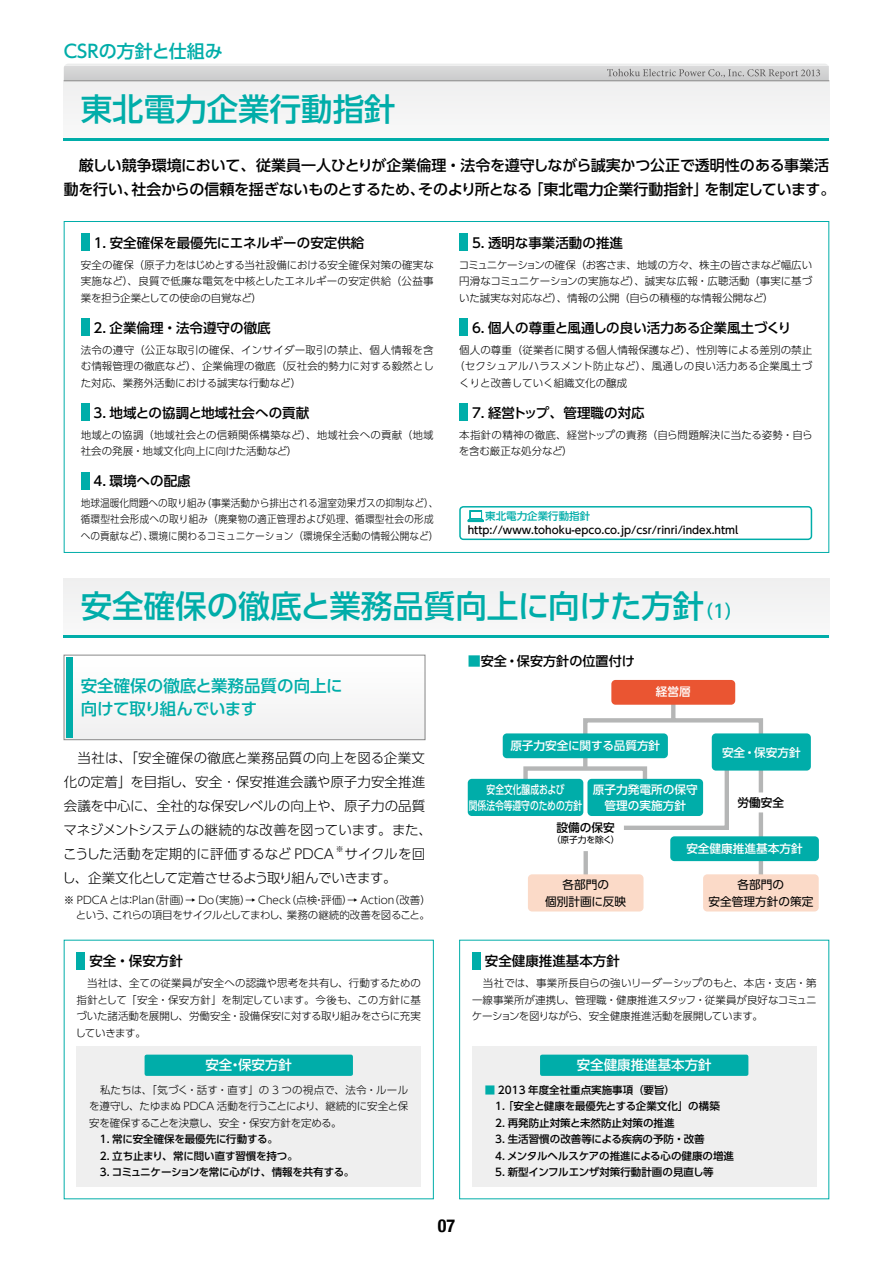
<style>
.page{position:relative;width:893px;height:1263px;background:#fff}
.page>*{position:absolute;margin:0;border:0;box-sizing:border-box;transform-origin:0 0}
.t1{font:500 31.5px "UD Shin Go Pro";color:#00ada9}
.t2{font:500 18px "UD Shin Go Pro";color:#00ada9}
.t3{font:700 condensed 18px "Helvetica Neue";color:#000}
.t4{font:500 16.5px/22.5px "UD Shin Go Pro";color:#00ada9}
.t5{font:500 15px/24px "UD Shin Go Pro";letter-spacing:-.01em;color:#000}
.t6{font:300 13.5px/24px "UD Shin Go Pro";color:#000}
.t7{font:500 13.5px "UD Shin Go Pro";color:#000}
.t8{font:300 13.5px/24px "UD Shin Go Pro";letter-spacing:-.03em;color:#000}
.t9{font:500 13.5px "UD Shin Go Pro";color:#fff}
.t10{font:13.05px "UD Shin Go Pro Medium 90 pv RKSJ H";color:#000}
.t11{font:11.7px/16px "UD Shin Go Pro Medium 90 pv RKSJ H";color:#fff;text-align:center}
.t12{font:11.7px/16px "UD Shin Go Pro Regular 90 pv RKSJ H";color:#000;text-align:center}
.t13{font:11.7px/16px "UD Shin Go Pro Medium 90 pv RKSJ H";color:#fff;text-align:center;scale:.75 1}
.t14{font:11.7px "UD Shin Go Pro Medium 90 pv RKSJ H";color:#000}
.t15{font:300 10.5px/16.5px "UD Shin Go Pro";color:#000;text-align:justify}
.t16{font:500 10.5px/16.5px "UD Shin Go Pro";color:#000}
.t17{font:300 10.5px/16.5px "UD Shin Go Pro";color:#000;scale:.92 1}
.t18{font:500 10.5px/16.5px "UD Shin Go Pro";letter-spacing:-.02em;color:#000}
.t19{font:300 10.5px "UD Shin Go Pro";letter-spacing:.02em;color:#000}
.t20{font:500 10.5px "UD Shin Go Pro";color:#00ada9}
.t21{font:8.7px "UD Shin Go Pro Regular 90 pv RKSJ H";letter-spacing:-.025em;color:#000}
.t22{font:300 7.8px "UD Shin Go Pro";color:#000}
.s1{font-size:18px}
.s2{color:#00ada9}
</style>
<div class="page">
<div style="left:64px;top:81px;width:765px;height:59px;background:#f4f4f4"></div>
<div style="left:64px;top:578px;width:765px;height:60px;background:#f3f4f4"></div>
<hr style="left:64px;top:138px;width:765px;height:2px;background:#00ada9">
<hr style="left:64px;top:636px;width:765px;height:2px;background:#00ada9">
<div style="left:81px;top:234px;width:8px;height:17px;background:#00ada9"></div>
<div style="left:77px;top:952px;width:8px;height:17px;background:#00ada9"></div>
<div style="left:472px;top:952px;width:9px;height:17px;background:#00ada9"></div>
<div style="left:81px;top:319px;width:8px;height:17px;background:#00ada9"></div>
<div style="left:81px;top:404px;width:8px;height:17px;background:#00ada9"></div>
<div style="left:81px;top:472px;width:8px;height:17px;background:#00ada9"></div>
<div style="left:459px;top:234px;width:9px;height:17px;background:#00ada9"></div>
<div style="left:459px;top:319px;width:9px;height:17px;background:#00ada9"></div>
<div style="left:459px;top:404px;width:9px;height:17px;background:#00ada9"></div>
<div style="left:459px;top:506px;width:353px;height:34px;border:2px solid #00ada9;border-radius:4px"></div>
<svg style="left:469px;top:510px;width:13px;height:9px"></svg>
<svg style="left:467px;top:519px;width:17px;height:3px"></svg>
<div style="left:471px;top:512px;width:9px;height:6px;background:#fff"></div>
<div style="left:64px;top:655px;width:361px;height:85px;background:#f8f8f8"></div>
<div style="left:64px;top:655px;width:361px;height:85px;border:1px solid #898989"></div>
<div style="left:66px;top:657px;width:6px;height:81px;background:#00ada9"></div>
<div style="left:523px;top:766px;width:124px;height:34px;border:4px solid #b5b6b6"></div>
<svg style="left:581px;top:679px;width:184px;height:218px"></svg>
<div style="left:611px;top:680px;width:124px;height:25px;background:#ea5532;border-radius:4px"></div>
<div style="left:528px;top:874px;width:115px;height:37px;background:#fbdac8;border-radius:4px"></div>
<div style="left:703px;top:874px;width:116px;height:37px;background:#fbdac8;border-radius:4px"></div>
<div style="left:712px;top:733px;width:99px;height:37px;background:#00ada9;border-radius:4px"></div>
<div style="left:670px;top:836px;width:149px;height:25px;background:#00ada9;border-radius:4px"></div>
<div style="left:468px;top:779px;width:115px;height:37px;background:#00ada9;border-radius:4px"></div>
<div style="left:587px;top:779px;width:116px;height:37px;background:#00ada9;border-radius:4px"></div>
<div style="left:503px;top:733px;width:165px;height:25px;background:#00ada9;border-radius:4px"></div>
<div style="left:77px;top:1046px;width:344px;height:140px;background:#efefef"></div>
<div style="left:472px;top:1046px;width:344px;height:140px;background:#efefef"></div>
<div style="left:145px;top:1054px;width:208px;height:22px;background:#00ada9;border-radius:2px"></div>
<div style="left:540px;top:1054px;width:208px;height:22px;background:#00ada9;border-radius:2px"></div>
<hr style="left:64px;top:81px;width:765px;height:1px;background:#898989">
<svg style="left:64px;top:64px;width:765px;height:17px;background:#cfcfd0"></svg>
<h2 class="t2" style="left:64px;top:37px;width:160px">CSRの方針と仕組み</h2>
<h1 class="t1" style="left:81px;top:83px;width:317px">東北電力企業行動指針</h1>
<h3 class="t5" style="left:64px;top:152px;width:773px">　厳しい競争環境において、従業員一人ひとりが企業倫理・法令を遵守しながら誠実かつ公正で透明性のある事業活動を行い、社会からの信頼を揺ぎないものとするため、そのより所となる「東北電力企業行動指針」を制定しています。</h3>
<p class="t7" style="left:94px;top:231px;width:272px">1. 安全確保を最優先にエネルギーの安定供給</p>
<p class="t7" style="left:472px;top:231px;width:152px">5. 透明な事業活動の推進</p>
<p class="t15" style="left:81px;top:256px;width:355px">安全の確保（原子力をはじめとする当社設備における安全確保対策の確実な実施など）、良質で低廉な電気を中核としたエネルギーの安定供給（公益事業を担う企業としての使命の自覚など）</p>
<p class="t15" style="left:459px;top:256px;width:355px">コミュニケーションの確保（お客さま、地域の方々、株主の皆さまなど幅広い円滑なコミュニケーションの実施など）、誠実な広報・広聴活動（事実に基づいた誠実な対応など）、情報の公開（自らの積極的な情報公開など）</p>
<p class="t7" style="left:94px;top:316px;width:179px">2. 企業倫理・法令遵守の徹底</p>
<p class="t7" style="left:472px;top:316px;width:321px">6. 個人の尊重と風通しの良い活力ある企業風土づくり</p>
<p class="t15" style="left:81px;top:341px;width:355px">法令の遵守（公正な取引の確保、インサイダー取引の禁止、個人情報を含む情報管理の徹底など）、企業倫理の徹底（反社会的勢力に対する毅然とした対応、業務外活動における誠実な行動など）</p>
<p class="t15" style="left:459px;top:341px;width:355px">個人の尊重（従業者に関する個人情報保護など）、性別等による差別の禁止</p>
<p class="t19" style="left:454px;top:358px;width:360px">（セクシュアルハラスメント防止など）、風通しの良い活力ある企業風土づ</p>
<p class="t15" style="left:459px;top:374px;width:169px">くりと改善していく組織文化の醸成</p>
<p class="t7" style="left:94px;top:401px;width:217px">3. 地域との協調と地域社会への貢献</p>
<p class="t7" style="left:472px;top:401px;width:174px">7. 経営トップ、管理職の対応</p>
<p class="t15" style="left:81px;top:426px;width:354px">地域との協調（地域社会との信頼関係構築など）、地域社会への貢献（地域社会の発展・地域文化向上に向けた活動など）</p>
<p class="t15" style="left:459px;top:426px;width:355px">本指針の精神の徹底、経営トップの責務（自ら問題解決に当たる姿勢・自らを含む厳正な処分など）</p>
<p class="t7" style="left:94px;top:470px;width:99px">4. 環境への配慮</p>
<p class="t17" style="left:81px;top:494px;width:390px">地球温暖化問題への取り組み（事業活動から排出される温室効果ガスの抑制など）、循環型社会形成への取り組み（廃棄物の適正管理および処理、循環型社会の形成への貢献など）、環境に関わるコミュニケーション（環境保全活動の情報公開など）</p>
<p class="t20" style="left:468px;top:508px;width:124px">　 東北電力企業行動指針</p>
<p class="t16" style="left:468px;top:521px;width:272px">http://www.tohoku-epco.co.jp/csr/rinri/index.html</p>
<h1 class="t1" style="left:81px;top:580px;width:664px">安全確保の徹底と業務品質向上に向けた方針<span class="s1">（1）</span></h1>
<h3 class="t4" style="left:81px;top:674px;width:263px">安全確保の徹底と業務品質の向上に向けて取り組んでいます</h3>
<p class="t6" style="left:63px;top:745px;width:370px">　当社は、「安全確保の徹底と業務品質の向上を図る企業文化の定着」を目指し、安全･保安推進会議や原子力安全推進会議を中心に、全社的な保安レベルの向上や、原子力の品質マネジメントシステムの継続的な改善を図っています。また、こうした活動を定期的に評価するなど PDCA</p>
<p class="t22" style="left:336px;top:843px;width:9px">※</p>
<p class="t8" style="left:62px;top:841px;width:364px;text-indent:282px">サイクルを回し、企業文化として定着させるよう取り組んでいきます。</p>
<p class="t15" style="left:64px;top:892px;width:369px;line-height:15px;text-align:right">※ PDCA とは：Plan（計画）→ Do（実施）→ Check（点検・評価）→ Action（改善）という、これらの項目をサイクルとしてまわし、業務の継続的改善を図ること。</p>
<p class="t10" style="left:468px;top:651px;width:169px"><span class="s2">■</span>安全・保安方針の位置付け</p>
<p class="t11" style="left:656px;top:683px;width:36px">経営層</p>
<p class="t11" style="left:510px;top:737px;width:151px">原子力安全に関する品質方針</p>
<p class="t11" style="left:722px;top:744px;width:80px">安全・保安方針</p>
<p class="t13" style="left:469px;top:781px;width:153px">安全文化醸成および<br>関係法令等遵守のための方針</p>
<p class="t11" style="left:593px;top:781px;width:106px">原子力発電所の保守管理の実施方針</p>
<p class="t11" style="left:686px;top:840px;width:118px">安全健康推進基本方針</p>
<p class="t14" style="left:738px;top:793px;width:48px">労働安全</p>
<p class="t14" style="left:556px;top:818px;width:60px">設備の保安</p>
<p class="t21" style="left:552px;top:833px;width:69px">（原子力を除く）</p>
<p class="t12" style="left:545px;top:877px;width:82px">各部門の<br>個別計画に反映</p>
<p class="t12" style="left:708px;top:877px;width:106px">各部門の<br>安全管理方針の策定</p>
<p class="t7" style="left:89px;top:950px;width:95px">安全・保安方針</p>
<p class="t7" style="left:485px;top:950px;width:136px">安全健康推進基本方針</p>
<p class="t15" style="left:75px;top:975px;width:347px">　当社は、全ての従業員が安全への認識や思考を共有し、行動するための指針として「安全・保安方針」を制定しています。今後も、この方針に基づいた諸活動を展開し、労働安全・設備保安に対する取り組みをさらに充実していきます。</p>
<p class="t15" style="left:472px;top:975px;width:346px">　当社では、事業所長自らの強いリーダーシップのもと、本店・支店・第一線事業所が連携し、管理職・健康推進スタッフ・従業員が良好なコミュニケーションを図りながら、安全健康推進活動を展開しています。</p>
<p class="t9" style="left:205px;top:1054px;width:88px">安全・保安方針</p>
<p class="t9" style="left:577px;top:1054px;width:136px">安全健康推進基本方針</p>
<p class="t15" style="left:89px;top:1081px;width:321px">　私たちは、「気づく・話す・直す」の 3 つの視点で、法令・ルールを遵守し、たゆまぬ PDCA 活動を行うことにより、継続的に安全と保安を確保することを決意し、安全・保安方針を定める。</p>
<p class="t18" style="left:89px;top:1130px;width:267px">　1. 常に安全確保を最優先に行動する。<br>　2. 立ち止まり、常に問い直す習慣を持つ。<br>　3. コミュニケーションを常に心がけ、情報を共有する。</p>
<p class="t16" style="left:485px;top:1081px;width:251px"><span class="s2">■</span> 2013 年度全社重点実施事項（要旨）<br>　1. 「安全と健康を最優先とする企業文化」の構築　2. 再発防止対策と未然防止対策の推進<br>　3. 生活習慣の改善等による疾病の予防・改善<br>　4. メンタルヘルスケアの推進による心の健康の増進　5. 新型インフルエンザ対策行動計画の見直し等</p>
<h2 class="t3" style="left:438px;top:1210px;width:19px">07</h2>
</div>
